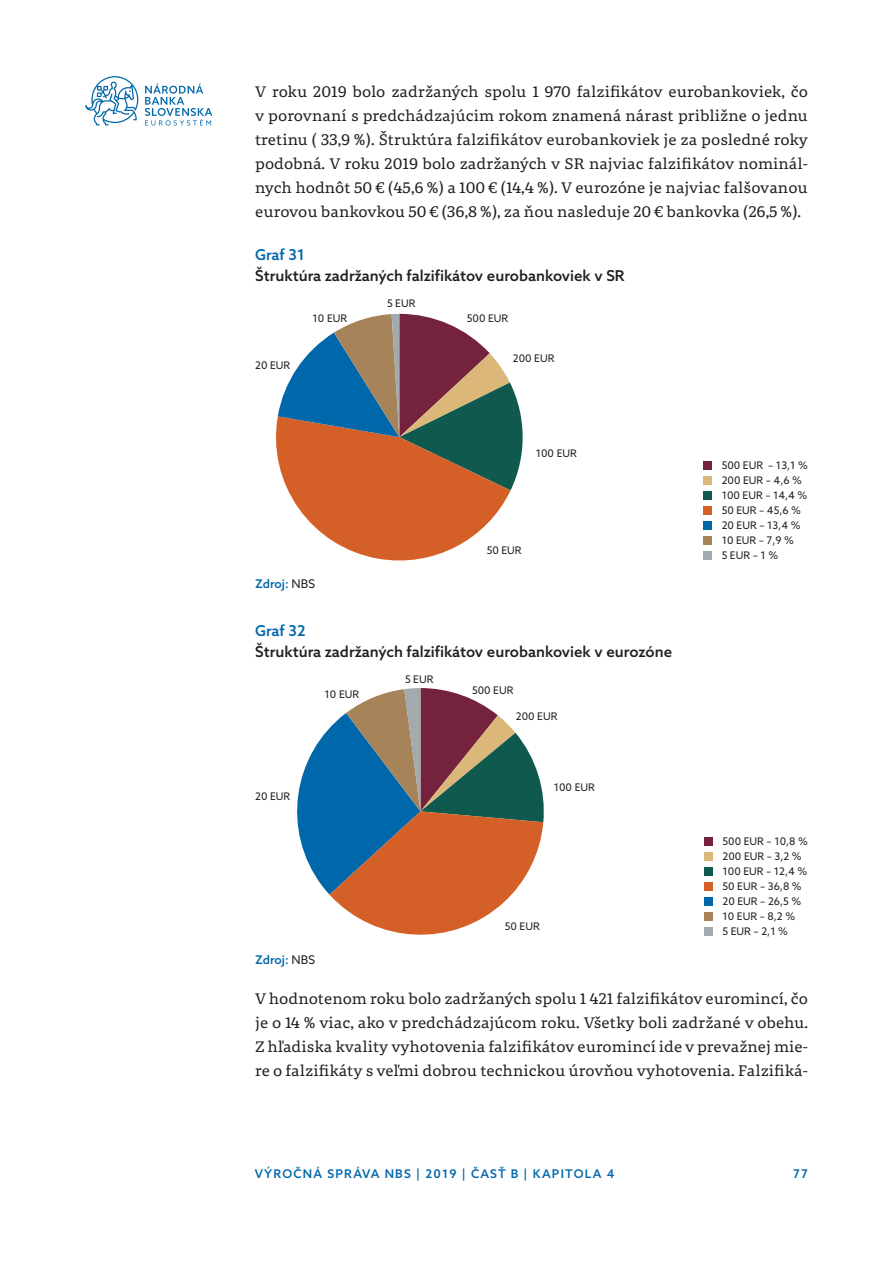
<style>
.page{position:relative;width:893px;height:1263px;background:#fff}
.page>*{position:absolute;margin:0;border:0;box-sizing:border-box;transform-origin:0 0}
._01_Body_text{font:15px/24px "Portada Text";color:#231f20;text-align:justify}
.graf_nadpis{font:500 15px/21px "Azo Sans";color:#231f20}
.graf_zdroj{font:500 12px "Azo Sans";letter-spacing:.1em;color:#0067aa}
.t1{font:10.5px/15px "Azo Sans";color:#231f20}
.s1{color:#0067aa}
.s2{font-weight:400;color:#231f20}
</style>
<div class="page">
<svg style="left:145px;top:83px;width:67px;height:43px"></svg>
<svg style="left:85px;top:76px;width:53px;height:49px"></svg>
<div style="left:703px;top:461px;width:8px;height:8px;background:#74223e"></div>
<div style="left:703px;top:476px;width:8px;height:8px;background:#dbb879"></div>
<div style="left:703px;top:491px;width:8px;height:8px;background:#0f594e"></div>
<div style="left:703px;top:506px;width:8px;height:8px;background:#d46027"></div>
<div style="left:703px;top:521px;width:8px;height:8px;background:#0067aa"></div>
<div style="left:703px;top:536px;width:8px;height:8px;background:#a68359"></div>
<div style="left:703px;top:551px;width:8px;height:8px;background:#a2aaad"></div>
<svg style="left:276px;top:314px;width:247px;height:247px"></svg>
<div style="left:704px;top:837px;width:8px;height:8px;background:#74223e"></div>
<div style="left:704px;top:852px;width:8px;height:8px;background:#dbb879"></div>
<div style="left:704px;top:867px;width:8px;height:8px;background:#0f594e"></div>
<div style="left:704px;top:882px;width:8px;height:8px;background:#d46027"></div>
<div style="left:704px;top:897px;width:8px;height:8px;background:#0067aa"></div>
<div style="left:704px;top:912px;width:8px;height:8px;background:#a68359"></div>
<div style="left:704px;top:927px;width:8px;height:8px;background:#a2aaad"></div>
<svg style="left:297px;top:688px;width:247px;height:247px"></svg>
<p class="_01_Body_text" style="left:255px;top:79px;width:554px">V roku 2019 bolo zadržaných spolu 1 970 falzifikátov eurobankoviek, čo v porovnaní s predchádzajúcim rokom znamená nárast približne o jednu tretinu ( 33,9 %). Štruktúra falzifikátov eurobankoviek je za posledné roky podobná. V roku 2019 bolo zadržaných v SR najviac falzifikátov nominál&shy;nych hodnôt 50 € (45,6 %) a 100 € (14,4 %). V eurozóne je najviac falšovanou eurovou bankovkou 50 € (36,8 %), za ňou nasleduje 20 € bankovka (26,5 %).</p>
<p class="graf_nadpis" style="left:255px;top:244px;width:371px"><span class="s1">Graf 31<br></span>Štruktúra zadržaných falzifikátov eurobankoviek v SR</p>
<p class="t1" style="left:255px;top:357px;width:37px">20 EUR</p>
<p class="t1" style="left:313px;top:311px;width:36px">10 EUR</p>
<p class="t1" style="left:387px;top:295px;width:30px">5 EUR</p>
<p class="t1" style="left:467px;top:311px;width:43px">500 EUR</p>
<p class="t1" style="left:513px;top:351px;width:43px">200 EUR</p>
<p class="t1" style="left:536px;top:446px;width:43px">100 EUR</p>
<p class="t1" style="left:487px;top:542px;width:36px">50 EUR</p>
<p class="graf_zdroj" style="left:255px;top:576px;width:62px">Zdroj: <span class="s2">NBS</span></p>
<p class="graf_nadpis" style="left:255px;top:620px;width:419px"><span class="s1">Graf 32<br></span>Štruktúra zadržaných falzifikátov eurobankoviek v eurozóne</p>
<p class="t1" style="left:325px;top:687px;width:36px">10 EUR</p>
<p class="t1" style="left:255px;top:788px;width:37px">20 EUR</p>
<p class="t1" style="left:405px;top:671px;width:30px">5 EUR</p>
<p class="t1" style="left:472px;top:683px;width:43px">500 EUR</p>
<p class="t1" style="left:516px;top:709px;width:43px">200 EUR</p>
<p class="t1" style="left:554px;top:780px;width:43px">100 EUR</p>
<p class="t1" style="left:505px;top:918px;width:36px">50 EUR</p>
<p class="t1" style="left:722px;top:458px;width:88px">500 EUR – 13,1 %<br>200 EUR – 4,6 %<br>100 EUR – 14,4 %<br>50 EUR – 45,6 %<br>20 EUR – 13,4 %<br>10 EUR – 7,9 %<br>5 EUR – 1 %</p>
<p class="t1" style="left:723px;top:834px;width:87px">500 EUR – 10,8 %<br>200 EUR – 3,2 %<br>100 EUR – 12,4 %<br>50 EUR – 36,8 %<br>20 EUR – 26,5 %<br>10 EUR – 8,2 %<br>5 EUR – 2,1 %</p>
<p class="graf_zdroj" style="left:255px;top:952px;width:62px">Zdroj: <span class="s2">NBS</span></p>
<p class="_01_Body_text" style="left:255px;top:986px;width:554px">V hodnotenom roku bolo zadržaných spolu 1 421 falzifikátov euromincí, čo je o 14 % viac, ako v predchádzajúcom roku. Všetky boli zadržané v obehu.<br>Z hľadiska kvality vyhotovenia falzifikátov euromincí ide v prevažnej mie&shy;re o falzifikáty s veľmi dobrou technickou úrovňou vyhotovenia. Falzifiká-</p>
<p class="graf_zdroj" style="left:255px;top:1166px;width:361px">VÝROČNÁ SPRÁVA NBS | 2019 | ČASŤ B | KAPITOLA 4</p>
<p class="graf_zdroj" style="left:793px;top:1166px;width:16px">77</p>
</div>
